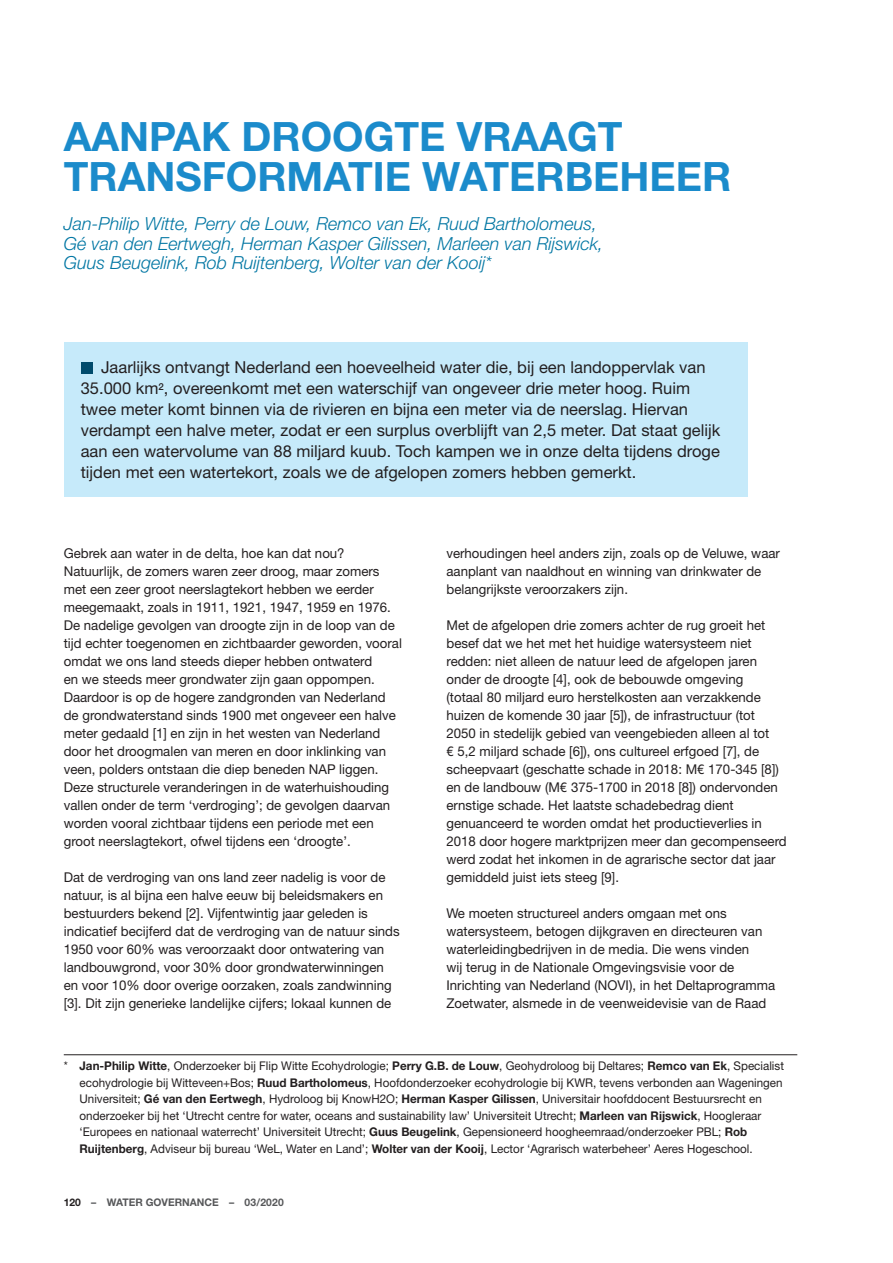
<style>
.page{position:relative;width:893px;height:1263px;background:#fff}
.page>*{position:absolute;margin:0;border:0;box-sizing:border-box;transform-origin:0 0}
.t1{font:700 40.5px/40.5px "Helvetica Neue";color:#1b8bcb}
.t2{font:italic 300 18px/19.5px "Helvetica Neue";color:#0076a3}
.t3{font:16.5px/21px "Helvetica Neue";color:#231f20}
.t4{font:13.5px/18px "Helvetica Neue";color:#231f20}
.t5{font:12px/16.5px "Helvetica Neue";color:#231f20}
.t6{font:700 10.5px "Helvetica Neue";color:#57585a}
.s1{font-weight:700}
.s2{color:#231f20}
</style>
<div class="page">
<div style="left:64px;top:342px;width:683px;height:154px;background:#c6eafa"></div>
<hr style="left:64px;top:1054px;width:733px;height:1px;background:#231f20">
<div style="left:81px;top:362px;width:12px;height:11px;background:#004b6c"></div>
<h1 class="t1" style="left:64px;top:115px;width:669px">AANPAK DROOGTE VRAAGT<br>TRANSFORMATIE WATERBEHEER</h1>
<h2 class="t2" style="left:64px;top:214px;width:541px">Jan-Philip Witte, Perry de Louw, Remco van Ek, Ruud Bartholomeus,<br>Gé van den Eertwegh, Herman Kasper Gilissen, Marleen van Rijswick,<br>Guus Beugelink, Rob Ruijtenberg, Wolter van der Kooij*</h2>
<p class="t3" style="left:81px;top:357px;width:641px;text-indent:20px">Jaarlijks ontvangt Nederland een hoeveelheid water die, bij een landoppervlak van 35.000 km<sup>2</sup>, overeenkomt met een waterschijf van ongeveer drie meter hoog. Ruim twee meter komt binnen via de rivieren en bijna een meter via de neerslag. Hiervan verdampt een halve meter, zodat er een surplus overblijft van 2,5 meter. Dat staat gelijk aan een watervolume van 88 miljard kuub. Toch kampen we in onze delta tijdens droge tijden met een watertekort, zoals we de afgelopen zomers hebben gemerkt.</p>
<p class="t4" style="left:64px;top:544px;width:340px">Gebrek aan water in de delta, hoe kan dat nou?<br>Natuurlijk, de zomers waren zeer droog, maar zomers met een zeer groot neerslagtekort hebben we eerder meegemaakt, zoals in 1911, 1921, 1947, 1959 en 1976.<br>De nadelige gevolgen van droogte zijn in de loop van de tijd echter toegenomen en zichtbaarder geworden, vooral omdat we ons land steeds dieper hebben ontwaterd<br>en we steeds meer grondwater zijn gaan oppompen.<br>Daardoor is op de hogere zandgronden van Nederland de grondwaterstand sinds 1900 met ongeveer een halve meter gedaald [1] en zijn in het westen van Nederland door het droogmalen van meren en door inklinking van veen, polders ontstaan die diep beneden NAP liggen.<br>Deze structurele veranderingen in de waterhuishouding vallen onder de term ‘verdroging’; de gevolgen daarvan worden vooral zichtbaar tijdens een periode met een groot neerslagtekort, ofwel tijdens een ‘droogte’.</p>
<p class="t4" style="left:64px;top:868px;width:337px">Dat de verdroging van ons land zeer nadelig is voor de natuur, is al bijna een halve eeuw bij beleidsmakers en bestuurders bekend [2]. Vijfentwintig jaar geleden is indicatief becijferd dat de verdroging van de natuur sinds 1950 voor 60% was veroorzaakt door ontwatering van landbouwgrond, voor 30% door grondwaterwinningen en voor 10% door overige oorzaken, zoals zandwinning [3]. Dit zijn generieke landelijke cijfers; lokaal kunnen de</p>
<p class="t4" style="left:446px;top:544px;width:335px">verhoudingen heel anders zijn, zoals op de Veluwe, waar aanplant van naaldhout en winning van drinkwater de belangrijkste veroorzakers zijn.</p>
<p class="t4" style="left:446px;top:616px;width:342px">Met de afgelopen drie zomers achter de rug groeit het besef dat we het met het huidige watersysteem niet redden: niet alleen de natuur leed de afgelopen jaren onder de droogte [4], ook de bebouwde omgeving<br>(totaal 80 miljard euro herstelkosten aan verzakkende huizen de komende 30 jaar [5]), de infrastructuur (tot 2050 in stedelijk gebied van veengebieden alleen al tot<br>€ 5,2 miljard schade [6]), ons cultureel erfgoed [7], de scheepvaart (geschatte schade in 2018: M€ 170-345 [8]) en de landbouw (M€ 375-1700 in 2018 [8]) ondervonden ernstige schade. Het laatste schadebedrag dient genuanceerd te worden omdat het productieverlies in 2018 door hogere marktprijzen meer dan gecompenseerd werd zodat het inkomen in de agrarische sector dat jaar gemiddeld juist iets steeg [9].</p>
<p class="t4" style="left:446px;top:904px;width:330px">We moeten structureel anders omgaan met ons watersysteem, betogen dijkgraven en directeuren van waterleidingbedrijven in de media. Die wens vinden<br>wij terug in de Nationale Omgevingsvisie voor de Inrichting van Nederland (NOVI), in het Deltaprogramma Zoetwater, alsmede in de veenweidevisie van de Raad</p>
<p class="t5" style="left:80px;top:1057px;width:706px;text-indent:-16px">* <span class="s1">Jan-Philip Witte</span>, Onderzoeker bij Flip Witte Ecohydrologie; <span class="s1">Perry G.B. de Louw</span>, Geohydroloog bij Deltares; <span class="s1">Remco van Ek</span>, Specialist ecohydrologie bij Witteveen+Bos; <span class="s1">Ruud Bartholomeus</span>, Hoofdonderzoeker ecohydrologie bij KWR, tevens verbonden aan Wageningen Universiteit; <span class="s1">Gé van den Eertwegh</span>, Hydroloog bij KnowH2O; <span class="s1">Herman Kasper Gilissen</span>, Universitair hoofddocent Bestuursrecht en onderzoeker bij het ‘Utrecht centre for water, oceans and sustainability law’ Universiteit Utrecht; <span class="s1">Marleen van Rijswick</span>, Hoogleraar ‘Europees en nationaal waterrecht’ Universiteit Utrecht; <span class="s1">Guus Beugelink</span>, Gepensioneerd hoogheemraad/onderzoeker PBL; <span class="s1">Rob Ruijtenberg</span>, Adviseur bij bureau ‘WeL, Water en Land’; <span class="s1">Wolter van der Kooij</span>, Lector ‘Agrarisch waterbeheer’ Aeres Hogeschool.</p>
<p class="t6" style="left:64px;top:1196px;width:222px"><span class="s2">120</span> – WATER GOVERNANCE – 03/2020</p>
</div>
